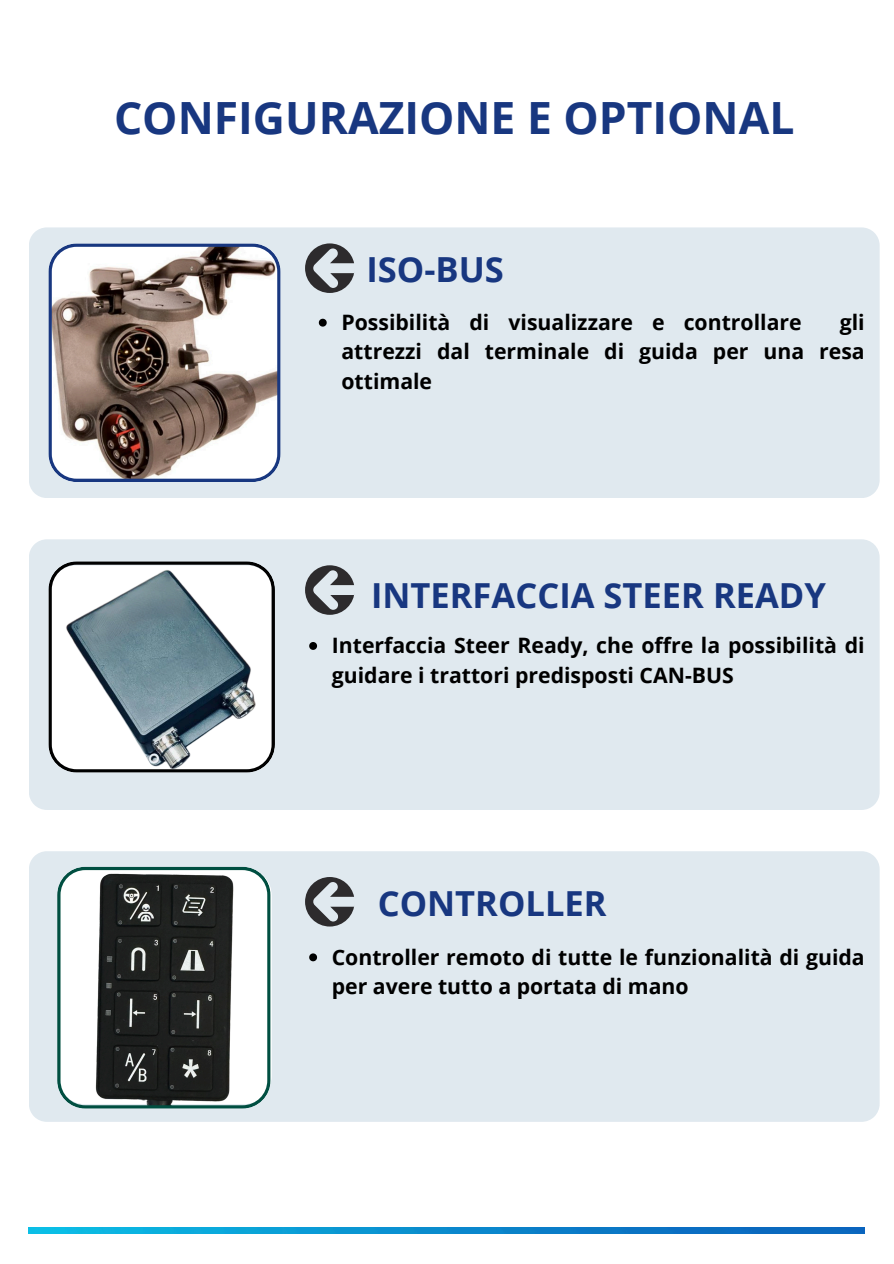
<style>
.page{position:relative;width:894px;height:1264px;background:#fff}
.page>*{position:absolute;margin:0;border:0;box-sizing:border-box;transform-origin:0 0}
.t1{font:700 44.4px "Open Sans";color:#183780}
.t2{font:700 34.5px "Open Sans";color:#183780}
.t3{font:700 21.3px/29.2px "Open Sans";color:#000}
</style>
<div class="page">
<div style="left:29px;top:539px;width:849px;height:271px;background:#e0e9ef"></div>
<div style="left:29px;top:851px;width:849px;height:270px;background:#e0e9ef"></div>
<div style="left:29px;top:227px;width:849px;height:271px;background:#e0e9ef"></div>
<svg style="left:48px;top:243px;width:232px;height:239px"></svg>
<svg style="left:48px;top:561px;width:227px;height:211px"></svg>
<svg style="left:57px;top:866px;width:213px;height:242px"></svg>
<svg style="left:319px;top:319px;width:7px;height:7px"></svg>
<svg style="left:309px;top:642px;width:8px;height:8px"></svg>
<svg style="left:309px;top:953px;width:8px;height:8px"></svg>
<img style="left:29px;top:1227px;width:835px;height:6px">
<svg style="left:305px;top:243px;width:49px;height:50px;background:#8a8d92"></svg>
<svg style="left:305px;top:565px;width:49px;height:50px;background:#8a8d92"></svg>
<svg style="left:305px;top:877px;width:49px;height:49px;background:#888c90"></svg>
<p class="t1" style="left:114px;top:86px;width:681px">CONFIGURAZIONE E OPTIONAL</p>
<h2 class="t2" style="left:366px;top:245px;width:139px">ISO-BUS</h2>
<p class="t3" style="left:341px;top:307px;width:461px">Possibilità di visualizzare e controllare</p>
<p class="t3" style="left:341px;top:307px;width:524px;text-align:justify;text-indent:498px">gli attrezzi dal terminale di guida per una resa ottimale</p>
<p class="t2" style="left:371px;top:571px;width:456px">INTERFACCIA STEER READY</p>
<h2 class="t3" style="left:332px;top:630px;width:534px">Interfaccia Steer Ready, che offre la possibilità di guidare i trattori predisposti CAN-BUS</h2>
<p class="t2" style="left:377px;top:878px;width:230px">CONTROLLER</p>
<p class="t3" style="left:332px;top:941px;width:534px">Controller remoto di tutte le funzionalità di guida per avere tutto a portata di mano</p>
</div>
